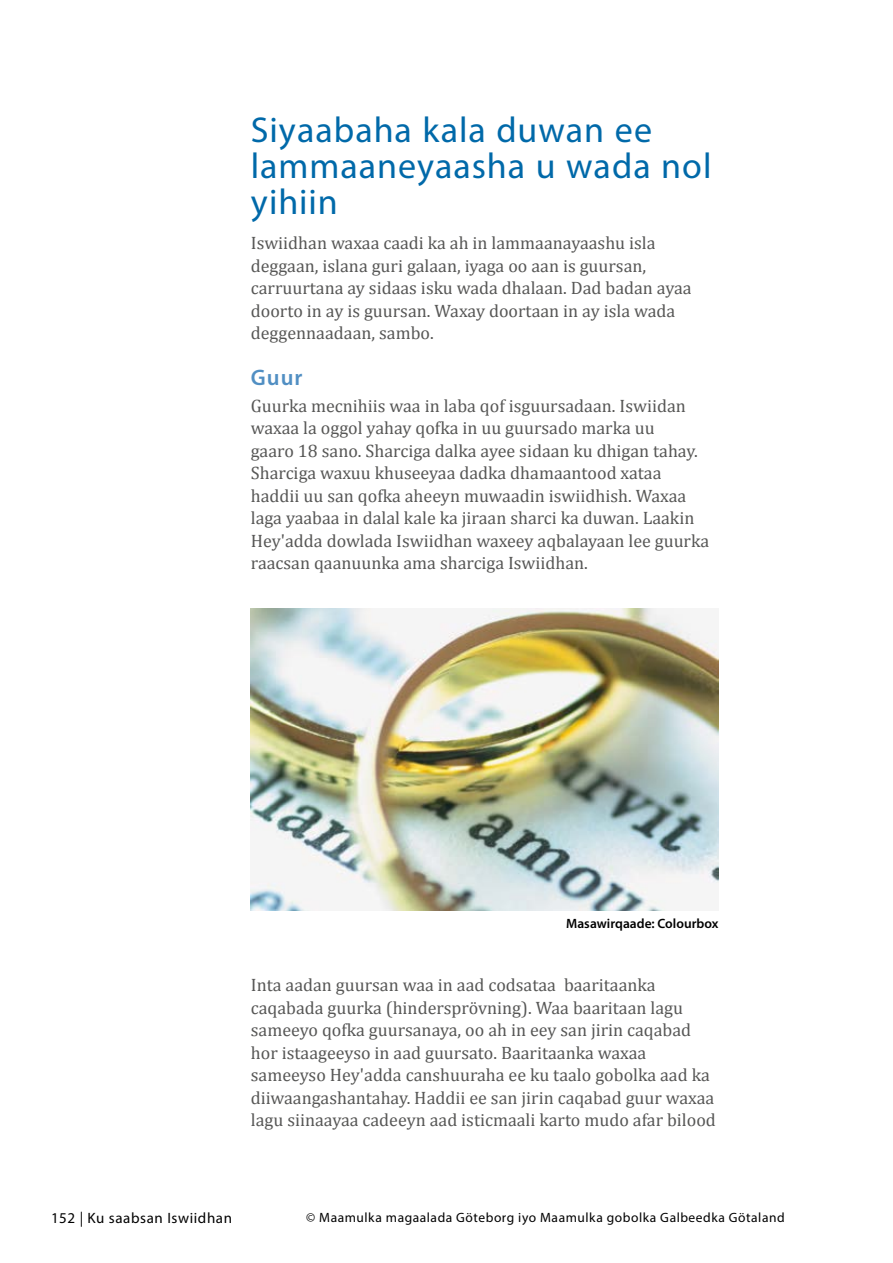
<style>
.page{position:relative;width:893px;height:1263px;background:#fff}
.page>*{position:absolute;margin:0;border:0;box-sizing:border-box;transform-origin:0 0}
.t1{font:36px/36px "Myriad Pro";letter-spacing:.025em;color:#0069a9}
.t2{font:600 22.5px "Myriad Pro";color:#518fc3}
.t3{font:18px/22.5px "Cambria";color:#575756}
.t4{font:15px "Myriad Pro";letter-spacing:.04em;color:#000}
.t5{font:13.5px "Myriad Pro";letter-spacing:.04em;color:#000}
.t6{font:600 13.5px "Myriad Pro";color:#000}
</style>
<div class="page">
<img style="left:251px;top:608px;width:468px;height:302px">
<h1 class="t1" style="left:251px;top:111px;width:462px">Siyaabaha kala duwan ee lammaaneyaasha u wada nol yihiin</h1>
<p class="t3" style="left:251px;top:232px;width:442px">Iswiidhan waxaa caadi ka ah in lammaanayaashu isla deggaan, islana guri galaan, iyaga oo aan is guursan, carruurtana ay sidaas isku wada dhalaan. Dad badan ayaa doorto in ay is guursan. Waxay doortaan in ay isla wada deggennaadaan, sambo.</p>
<p class="t2" style="left:251px;top:363px;width:53px">Guur</p>
<p class="t3" style="left:251px;top:394px;width:460px">Guurka mecnihiis waa in laba qof isguursadaan. Iswiidan waxaa la oggol yahay qofka in uu guursado marka uu<br>gaaro 18 sano. Sharciga dalka ayee sidaan ku dhigan tahay.<br>Sharciga waxuu khuseeyaa dadka dhamaantood xataa haddii uu san qofka aheeyn muwaadin iswiidhish. Waxaa laga yaabaa in dalal kale ka jiraan sharci ka duwan. Laakin Hey'adda dowlada Iswiidhan waxeey aqbalayaan lee guurka raacsan qaanuunka ama sharciga Iswiidhan.</p>
<p class="t6" style="left:566px;top:915px;width:154px">Masawirqaade: Colourbox</p>
<p class="t3" style="left:251px;top:974px;width:467px">Inta aadan guursan waa in aad codsataa baaritaanka caqabada guurka (hindersprövning). Waa baaritaan lagu sameeyo qofka guursanaya, oo ah in eey san jirin caqabad hor istaageeyso in aad guursato. Baaritaanka waxaa sameeyso Hey'adda canshuuraha ee ku taalo gobolka aad ka diiwaangashantahay. Haddii ee san jirin caqabad guur waxaa lagu siinaayaa cadeeyn aad isticmaali karto mudo afar bilood</p>
<p class="t4" style="left:51px;top:1209px;width:183px">152 | Ku saabsan Iswiidhan</p>
<p class="t5" style="left:306px;top:1209px;width:480px">© Maamulka magaalada Göteborg iyo Maamulka gobolka Galbeedka Götaland</p>
</div>
